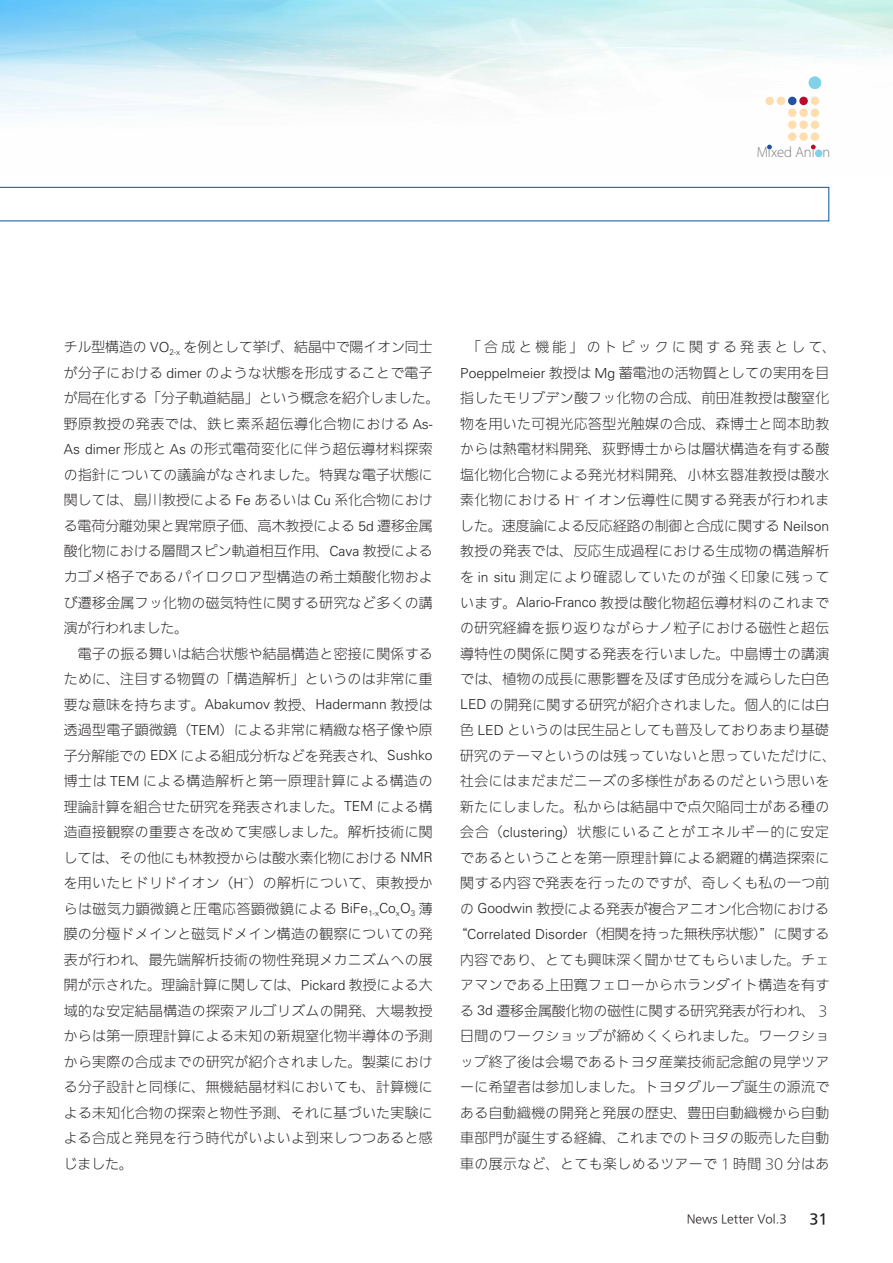
<style>
.page{position:relative;width:893px;height:1263px;background:#fff}
.page>*{position:absolute;margin:0;border:0;box-sizing:border-box;transform-origin:0 0}
.t1{font:300 semi-expanded 14.85px "Myriad Pro";letter-spacing:.005em;color:#76787b;scale:.89 1}
.t2{font:300 13.8px/25.5px "Iwa UD Go Dsp Pro";letter-spacing:.03em;color:#231f20}
.t3{font:300 13.8px "Iwa UD Go Dsp Pro";letter-spacing:.005em;color:#231f20}
.t4{font:300 13.8px "Iwa UD Go Dsp Pro";letter-spacing:.01em;color:#231f20}
.t5{font:300 13.8px "Iwa UD Go Dsp Pro";color:#231f20}
.t6{font:300 13.8px "Univers";color:#231f20}
.t7{font:300 13.8px "Iwa UD Go Dsp Pro";letter-spacing:.075em;color:#231f20}
.t8{font:300 13.8px "Iwa UD Go Dsp Pro";letter-spacing:.07em;color:#231f20}
.t9{font:300 13.8px "Iwa UD Go Dsp Pro";letter-spacing:.05em;color:#231f20}
.t10{font:500 13.8px "Iwa UD Go Hon Pro";color:#231f20}
.t11{font:100 11.1px "Iwa UD Go Hon Pro";color:#231f20}
.t12{font:300 8.1px "Univers";color:#231f20}
.s1{font-family:"Univers"}
.s2{font-family:"Iwa UD Go Dsp Pro"}
</style>
<div class="page">
<img style="left:0;top:0;width:893px;height:158px">
<div style="left:808px;top:76px;width:13px;height:13px;background:#7fd2e8;border-radius:50%"></div>
<div style="left:811px;top:97px;width:8px;height:8px;background:#feddae;border-radius:50%"></div>
<div style="left:799px;top:97px;width:9px;height:8px;background:#ba0c30;border-radius:50%"></div>
<div style="left:788px;top:97px;width:8px;height:8px;background:#2451a3;border-radius:50%"></div>
<div style="left:777px;top:97px;width:8px;height:8px;background:#feddae;border-radius:50%"></div>
<div style="left:765px;top:97px;width:9px;height:8px;background:#feddae;border-radius:50%"></div>
<div style="left:811px;top:109px;width:8px;height:8px;background:#feddae;border-radius:50%"></div>
<div style="left:799px;top:109px;width:9px;height:8px;background:#feddae;border-radius:50%"></div>
<div style="left:788px;top:109px;width:8px;height:8px;background:#feddae;border-radius:50%"></div>
<div style="left:811px;top:120px;width:8px;height:9px;background:#feddae;border-radius:50%"></div>
<div style="left:799px;top:120px;width:9px;height:9px;background:#feddae;border-radius:50%"></div>
<div style="left:788px;top:120px;width:8px;height:9px;background:#feddae;border-radius:50%"></div>
<div style="left:811px;top:132px;width:8px;height:9px;background:#feddae;border-radius:50%"></div>
<div style="left:799px;top:132px;width:9px;height:9px;background:#feddae;border-radius:50%"></div>
<div style="left:788px;top:132px;width:8px;height:9px;background:#feddae;border-radius:50%"></div>
<svg style="left:767px;top:145px;width:5px;height:4px"></svg>
<svg style="left:811px;top:145px;width:5px;height:4px"></svg>
<div style="left:815px;top:150px;width:7px;height:7px;background:#7fd2e8;border-radius:50%"></div>
<svg style="left:0;top:187px;width:829px;height:34px"></svg>
<p class="t1" style="left:757px;top:143px;width:84px">Mixed Ani n</p>
<p class="t2" style="left:64px;top:335px;width:377px">チル型構造の <span class="s1">VO</span><sub>2-x</sub> を例として挙げ、結晶中で陽イオン同士が分子における <span class="s1">dimer</span> のような状態を形成することで電子が局在化する「分子軌道結晶」という概念を紹介しました。野原教授の発表では、鉄ヒ素系超伝導化合物における <span class="s1">As-<br>As dimer</span> 形成と <span class="s1">As</span> の形式電荷変化に伴う超伝導材料探索の指針についての議論がなされました。特異な電子状態に関しては、島川教授による <span class="s1">Fe</span> あるいは <span class="s1">Cu</span> 系化合物における電荷分離効果と異常原子価、高木教授による <span class="s1">5d</span> 遷移金属酸化物における層間スピン軌道相互作用、<span class="s1">Cava</span> 教授によるカゴメ格子であるパイロクロア型構造の希土類酸化物および遷移金属フッ化物の磁気特性に関する研究など多くの講演が行われました。<br>　電子の振る舞いは結合状態や結晶構造と密接に関係するために、注目する物質の「構造解析」というのは非常に重</p>
<p class="t6" style="left:64px;top:696px;width:370px"><span class="s2">要な意味を持ちます。</span>Abakumov <span class="s2">教授、</span>Hadermann <span class="s2">教授は</span></p>
<p class="t2" style="left:64px;top:718px;width:370px;text-align:justify">透過型電子顕微鏡（<span class="s1">TEM</span>）による非常に精緻な格子像や原子分解能での <span class="s1">EDX</span> による組成分析などを発表され、<span class="s1">Sushko</span>博士は <span class="s1">TEM</span> による構造解析と第一原理計算による構造の理論計算を組合せた研究を発表されました。<span class="s1">TEM</span> による構造直接観察の重要さを改めて実感しました。解析技術に関しては、その他にも林教授からは酸水素化物における <span class="s1">NMR</span>を用いたヒドリドイオン（<span class="s1">H</span> ）の解析について、東教授か</p>
<p class="t12" style="left:243px;top:873px;width:7px">−</p>
<p class="t2" style="left:64px;top:896px;width:370px;text-align:justify">らは磁気力顕微鏡と圧電応答顕微鏡による <span class="s1">BiFe</span><sub>1-x</sub><span class="s1">Co</span><sub>x</sub><span class="s1">O</span><sub>3</sub> 薄膜の分極ドメインと磁気ドメイン構造の観察についての発表が行われ、最先端解析技術の物性発現メカニズムへの展開が示された。理論計算に関しては、<span class="s1">Pickard</span> 教授による大域的な安定結晶構造の探索アルゴリズムの開発、大場教授からは第一原理計算による未知の新規窒化物半導体の予測から実際の合成までの研究が紹介されました。製薬における分子設計と同様に、無機結晶材料においても、計算機による未知化合物の探索と物性予測、それに基づいた実験による合成と発見を行う時代がいよいよ到来しつつあると感じました。</p>
<p class="t2" style="left:460px;top:335px;width:377px">　「合成と機能」のトピックに関する発表として、<br><span class="s1">Poeppelmeier</span> 教授は <span class="s1">Mg</span> 蓄電池の活物質としての実用を目指したモリブデン酸フッ化物の合成、前田准教授は酸窒化物を用いた可視光応答型光触媒の合成、森博士と岡本助教からは熱電材料開発、荻野博士からは層状構造を有する酸塩化物化合物による発光材料開発、小林玄器准教授は酸水素化物における <span class="s1">H</span></p>
<p class="t12" style="left:575px;top:491px;width:7px">−</p>
<p class="t9" style="left:584px;top:491px;width:247px">イオン伝導性に関する発表が行われま</p>
<p class="t3" style="left:460px;top:516px;width:370px">した。速度論による反応経路の制御と合成に関する <span class="s1">Neilson</span></p>
<p class="t2" style="left:460px;top:539px;width:370px">教授の発表では、反応生成過程における生成物の構造解析</p>
<p class="t8" style="left:460px;top:567px;width:370px">を <span class="s1">in situ</span> 測定により確認していたのが強く印象に残って</p>
<p class="t2" style="left:460px;top:590px;width:370px">います。<span class="s1">Alario-Franco</span> 教授は酸化物超伝導材料のこれまで</p>
<p class="t2" style="left:460px;top:616px;width:370px">の研究経緯を振り返りながらナノ粒子における磁性と超伝</p>
<p class="t2" style="left:460px;top:641px;width:370px">導特性の関係に関する発表を行いました。中島博士の講演</p>
<p class="t2" style="left:460px;top:667px;width:370px">では、植物の成長に悪影響を及ぼす色成分を減らした白色</p>
<p class="t2" style="left:460px;top:692px;width:370px"><span class="s1">LED</span> の開発に関する研究が紹介されました。個人的には白</p>
<p class="t2" style="left:460px;top:718px;width:370px">色 <span class="s1">LED</span> というのは民生品としても普及しておりあまり基礎</p>
<p class="t4" style="left:460px;top:746px;width:377px">研究のテーマというのは残っていないと思っていただけに、</p>
<p class="t2" style="left:460px;top:769px;width:370px">社会にはまだまだニーズの多様性があるのだという思いを</p>
<p class="t2" style="left:460px;top:794px;width:370px">新たにしました。私からは結晶中で点欠陥同士がある種の</p>
<p class="t7" style="left:460px;top:822px;width:370px">会合（<span class="s1">clustering</span>）状態にいることがエネルギー的に安定</p>
<p class="t2" style="left:460px;top:845px;width:370px">であるということを第一原理計算による網羅的構造探索に</p>
<p class="t2" style="left:460px;top:871px;width:370px">関する内容で発表を行ったのですが、奇しくも私の一つ前</p>
<p class="t4" style="left:460px;top:899px;width:370px">の <span class="s1">Goodwin</span> 教授による発表が複合アニオン化合物における</p>
<p class="t5" style="left:453px;top:924px;width:377px">“<span class="s1">Correlated Disorder</span>（相関を持った無秩序状態）”に関する</p>
<p class="t2" style="left:460px;top:947px;width:370px">内容であり、とても興味深く聞かせてもらいました。チェ</p>
<p class="t2" style="left:460px;top:973px;width:370px">アマンである上田寛フェローからホランダイト構造を有す</p>
<p class="t3" style="left:460px;top:1001px;width:370px">る <span class="s1">3d</span> 遷移金属酸化物の磁性に関する研究発表が行われ、３</p>
<p class="t2" style="left:460px;top:1024px;width:370px">日間のワークショップが締めくくられました。ワークショ</p>
<p class="t2" style="left:460px;top:1049px;width:370px">ップ終了後は会場であるトヨタ産業技術記念館の見学ツア</p>
<p class="t2" style="left:460px;top:1075px;width:370px">ーに希望者は参加しました。トヨタグループ誕生の源流で</p>
<p class="t2" style="left:460px;top:1100px;width:370px">ある自動織機の開発と発展の歴史、豊田自動織機から自動</p>
<p class="t2" style="left:460px;top:1126px;width:370px">車部門が誕生する経緯、これまでのトヨタの販売した自動</p>
<p class="t2" style="left:460px;top:1151px;width:370px">車の展示など、とても楽しめるツアーで 1 時間 30 分はあ</p>
<p class="t11" style="left:687px;top:1211px;width:101px">News Letter Vol.3</p>
<p class="t10" style="left:809px;top:1209px;width:20px">31</p>
</div>
